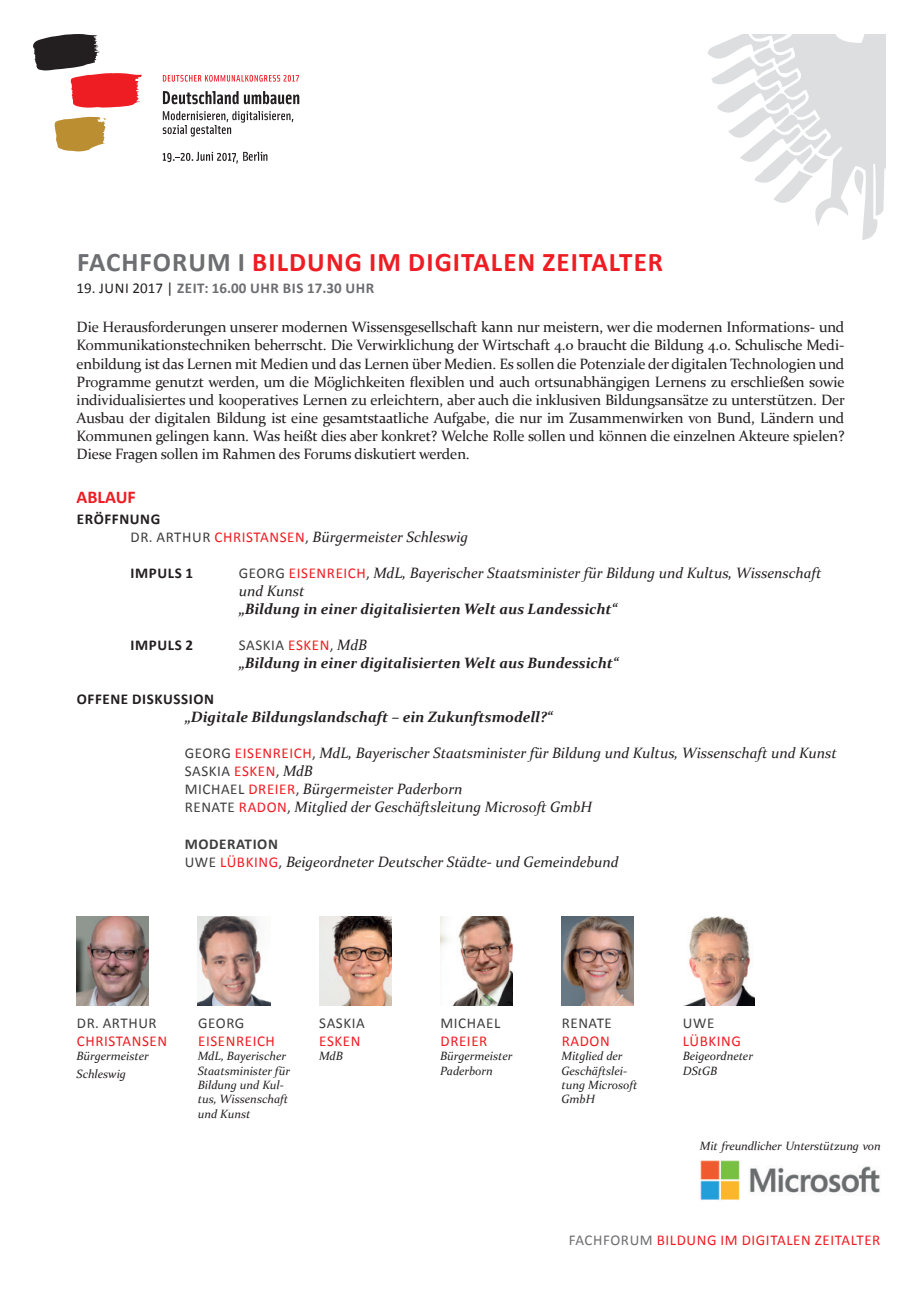
<style>
.page{position:relative;width:919px;height:1289px;background:#fff}
.page>*{position:absolute;margin:0;border:0;box-sizing:border-box;transform-origin:0 0}
.t1{font:700 27px "Calibri";letter-spacing:.04em;color:#ee1d23}
.t2{font:700 18px "Calibri";color:#ee1d23}
.t3{font:15px/18px "Constantia";letter-spacing:-.01em;color:#231f20;text-align:justify}
.t4{font:italic 15px/18px "Constantia";color:#231f20}
.t5{font:italic 700 15px "Constantia";color:#231f20}
.t6{font:15px "Calibri";letter-spacing:.04em;color:#ee1d23}
.t7{font:15px "Calibri";letter-spacing:.04em;color:#3e3e3f}
.t8{font:700 15px "Calibri";letter-spacing:.04em;color:#231f20}
.t9{font:700 15px "Calibri";letter-spacing:.04em;color:#6d6e71}
.t10{font:700 15px "Calibri";letter-spacing:.04em;color:#3e3e3f}
.t11{font:italic 12px/14.4px "Constantia";color:#231f20}
.s1{color:#6d6e71}
.s2{font-weight:400;color:#231f20}
.s3{font-family:"Calibri";font-style:normal;color:#3e3e3f}
.s4{font-family:"Calibri";font-style:normal;color:#ee1d23}
.s5{color:#ee1d23}
.s6{font-family:"Constantia";font-style:italic;color:#231f20}
</style>
<div class="page">
<svg style="left:708px;top:34px;width:177px;height:206px"></svg>
<svg style="left:33px;top:34px;width:109px;height:74px"></svg>
<svg style="left:54px;top:117px;width:52px;height:35px"></svg>
<svg style="left:163px;top:75px;width:136px;height:7px"></svg>
<svg style="left:163px;top:91px;width:136px;height:13px"></svg>
<svg style="left:163px;top:111px;width:130px;height:25px"></svg>
<svg style="left:163px;top:152px;width:104px;height:12px"></svg>
<img style="left:700px;top:1160px;width:180px;height:40px">
<img style="left:77px;top:916px;width:72px;height:89px">
<img style="left:198px;top:916px;width:72px;height:89px">
<img style="left:319px;top:916px;width:72px;height:89px">
<img style="left:440px;top:916px;width:72px;height:89px">
<img style="left:561px;top:916px;width:72px;height:89px">
<img style="left:687px;top:916px;width:68px;height:89px">
<h1 class="t1" style="left:77px;top:249px;width:587px"><span class="s1">FACHFORUM I</span> BILDUNG IM DIGITALEN ZEITALTER</h1>
<p class="t9" style="left:77px;top:281px;width:299px"><span class="s2">19. JUNI 2017 |</span> ZEIT: 16.00 UHR BIS 17.30 UHR</p>
<p class="t3" style="left:77px;top:318px;width:769px">Die Herausforderungen unserer modernen Wissensgesellschaft kann nur meistern, wer die modernen Informations- und Kommunikationstechniken beherrscht. Die Verwirklichung der Wirtschaft 4.0 braucht die Bildung 4.0. Schulische Medi&shy;enbildung ist das Lernen mit Medien und das Lernen über Medien. Es sollen die Potenziale der digitalen Technologien und Programme genutzt werden, um die Möglichkeiten lexiblen und auch ortsunabhängigen Lernens zu erschließen sowie individualisiertes und kooperatives Lernen zu erleichtern, aber auch die inklusiven Bildungsansätze zu unterstützen. Der Ausbau der digitalen Bildung ist eine gesamtstaatliche Aufgabe, die nur im Zusammenwirken von Bund, Ländern und Kommunen gelingen kann. Was heißt dies aber konkret? Welche Rolle sollen und können die einzelnen Akteure spielen?<br>Diese Fragen sollen im Rahmen des Forums diskutiert werden.</p>
<p class="t2" style="left:77px;top:488px;width:61px">ABLAUF</p>
<p class="t8" style="left:77px;top:512px;width:85px">ERÖFFNUNG</p>
<p class="t4" style="left:131px;top:527px;width:339px"><span class="s3">DR. ARTHUR</span> <span class="s4">CHRISTANSEN</span><span class="s3">,</span> Bürgermeister Schleswig</p>
<p class="t8" style="left:131px;top:566px;width:64px">IMPULS 1</p>
<p class="t4" style="left:239px;top:563px;width:584px"><span class="s3">GEORG</span> <span class="s4">EISENREICH</span><span class="s3">,</span> MdL, Bayerischer Staatsminister für Bildung und Kultus, Wissenschaft und Kunst</p>
<p class="t5" style="left:239px;top:603px;width:380px">„Bildung in einer digitalisierten Welt aus Landessicht“</p>
<p class="t8" style="left:131px;top:638px;width:64px">IMPULS 2</p>
<p class="t7" style="left:239px;top:638px;width:130px">SASKIA <span class="s5">ESKEN</span>, <span class="s6">MdB</span></p>
<p class="t5" style="left:239px;top:657px;width:381px">„Bildung in einer digitalisierten Welt aus Bundessicht“</p>
<p class="t8" style="left:77px;top:692px;width:139px">OFFENE DISKUSSION</p>
<p class="t5" style="left:185px;top:711px;width:369px">„Digitale Bildungslandschaft – ein Zukunftsmodell?“</p>
<p class="t4" style="left:185px;top:743px;width:653px"><span class="s3">GEORG</span> <span class="s4">EISENREICH</span><span class="s3">,</span> MdL, Bayerischer Staatsminister für Bildung und Kultus, Wissenschaft und Kunst</p>
<p class="t7" style="left:185px;top:764px;width:130px">SASKIA <span class="s5">ESKEN</span>, <span class="s6">MdB</span></p>
<p class="t4" style="left:185px;top:781px;width:409px"><span class="s3">MICHAEL</span> <span class="s4">DREIER</span><span class="s3">,</span> Bürgermeister Paderborn<br><span class="s3">RENATE</span> <span class="s4">RADON</span><span class="s3">,</span> Mitglied der Geschäftsleitung Microsoft GmbH</p>
<p class="t10" style="left:185px;top:836px;width:95px">MODERATION</p>
<p class="t4" style="left:185px;top:853px;width:435px"><span class="s3">UWE</span> <span class="s4">LÜBKING</span><span class="s3">,</span> Beigeordneter Deutscher Städte- und Gemeindebund</p>
<p class="t7" style="left:77px;top:1015px;width:81px">DR. ARTHUR</p>
<p class="t6" style="left:77px;top:1033px;width:92px">CHRISTANSEN</p>
<p class="t11" style="left:77px;top:1048px;width:74px;line-height:18px">Bürgermeister<br>Schleswig</p>
<p class="t7" style="left:198px;top:1015px;width:48px">GEORG</p>
<p class="t6" style="left:198px;top:1033px;width:78px">EISENREICH</p>
<p class="t11" style="left:198px;top:1048px;width:94px">MdL, Bayerischer<br>Staatsminister für<br>Bildung und Kul&shy;tus, Wissenschaft und Kunst</p>
<p class="t7" style="left:319px;top:1015px;width:47px">SASKIA</p>
<p class="t6" style="left:319px;top:1033px;width:43px">ESKEN</p>
<p class="t11" style="left:319px;top:1049px;width:25px">MdB</p>
<p class="t7" style="left:440px;top:1015px;width:61px">MICHAEL</p>
<p class="t6" style="left:440px;top:1033px;width:48px">DREIER</p>
<p class="t11" style="left:440px;top:1049px;width:74px">Bürgermeister<br>Paderborn</p>
<p class="t7" style="left:561px;top:1015px;width:52px">RENATE</p>
<p class="t6" style="left:561px;top:1033px;width:50px">RADON</p>
<p class="t11" style="left:561px;top:1048px;width:78px">Mitglied der<br>Geschäftslei&shy;tung Microsoft<br>GmbH</p>
<p class="t7" style="left:683px;top:1015px;width:33px">UWE</p>
<p class="t6" style="left:683px;top:1033px;width:60px">LÜBKING</p>
<p class="t11" style="left:682px;top:1049px;width:72px">Beigeordneter<br>DStGB</p>
<p class="t11" style="left:699px;top:1138px;width:182px">Mit freundlicher Unterstützung von</p>
<p class="t6" style="left:568px;top:1232px;width:313px"><span class="s1">FACHFORUM</span> BILDUNG IM DIGITALEN ZEITALTER</p>
</div>
